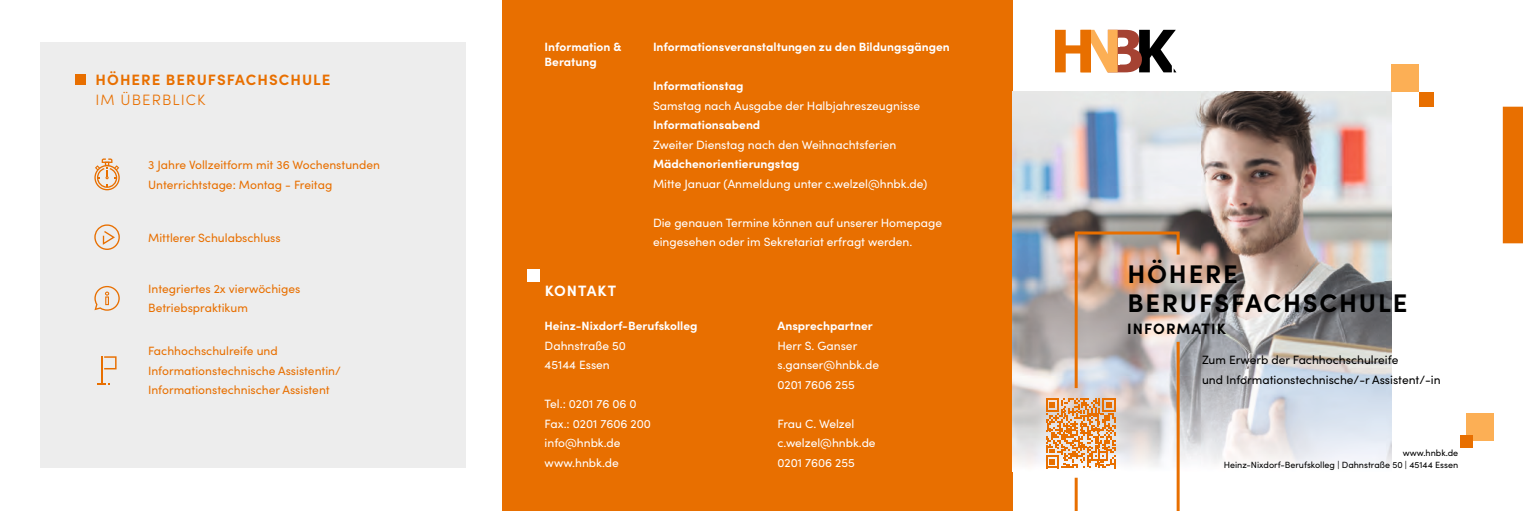
<style>
.page{position:relative;width:1523px;height:511px;background:#fff}
.page>*{position:absolute;margin:0;border:0;box-sizing:border-box;transform-origin:0 0}
.t1{font:700 25.5px/28.5px "Sofia Pro";letter-spacing:.07em;color:#000}
.t2{font:700 15px "Sofia Pro";letter-spacing:.07em;color:#e86f00}
.t3{font:300 15px "Sofia Pro";letter-spacing:.07em;color:#e86f00}
.t4{font:700 15px "Sofia Pro";letter-spacing:.07em;color:#000}
.t5{font:700 15px "Sofia Pro";letter-spacing:.07em;color:#fff}
.t6{font:12px/19.5px "Sofia Pro";color:#fff}
.t7{font:12px/19.5px "Sofia Pro";color:#e86f00}
.t8{font:700 12px/15px "Sofia Pro";color:#fff}
.t9{font:12px/19.5px "Sofia Pro";color:#000}
.t10{font:9px/12px "Sofia Pro";color:#000;text-align:right}
</style>
<div class="page">
<div style="left:40px;top:43px;width:425px;height:425px;background:#ededed"></div>
<div style="left:502px;top:0;width:510px;height:510px;background:#e86f00"></div>
<img style="left:1012px;top:92px;width:379px;height:374px">
<svg style="left:1055px;top:30px;width:121px;height:42px"></svg>
<div style="left:1466px;top:413px;width:27px;height:27px;background:#fcaf55"></div>
<div style="left:1459px;top:434px;width:13px;height:13px;background:#e86f00"></div>
<div style="left:1502px;top:107px;width:20px;height:136px;background:#e86f00"></div>
<div style="left:1391px;top:65px;width:27px;height:27px;background:#fcaf55"></div>
<div style="left:1418px;top:92px;width:15px;height:15px;background:#e86f00"></div>
<svg style="left:1045px;top:230px;width:136px;height:280px"></svg>
<div style="left:527px;top:269px;width:13px;height:13px;background:#fff"></div>
<div style="left:75px;top:74px;width:11px;height:11px;background:#e86f00"></div>
<svg style="left:94px;top:158px;width:26px;height:32px"></svg>
<svg style="left:94px;top:286px;width:26px;height:24px"></svg>
<hr style="left:101px;top:356px;width:2px;height:28px;background:#e86f00">
<svg style="left:104px;top:356px;width:13px;height:13px"></svg>
<svg style="left:94px;top:224px;width:26px;height:26px"></svg>
<p class="t2" style="left:96px;top:68px;width:236px">HÖHERE BERUFSFACHSCHULE</p>
<p class="t3" style="left:96px;top:89px;width:111px">IM ÜBERBLICK</p>
<p class="t7" style="left:148px;top:154px;width:233px">3 Jahre Vollzeitform mit 36 Wochenstunden<br>Unterrichtstage: Montag - Freitag</p>
<p class="t7" style="left:148px;top:227px;width:134px">Mittlerer Schulabschluss</p>
<p class="t7" style="left:148px;top:278px;width:154px">Integriertes 2x vierwöchiges<br>Betriebspraktikum</p>
<p class="t7" style="left:148px;top:340px;width:194px">Fachhochschulreife und<br>Informationstechnische Assistentin/<br>Informationstechnischer Assistent</p>
<p class="t8" style="left:544px;top:38px;width:78px">Information &amp;<br>Beratung</p>
<p class="t8" style="left:653px;top:38px;width:298px">Informationsveranstaltungen zu den Bildungsgängen</p>
<p class="t8" style="left:653px;top:77px;width:92px">Informationstag</p>
<p class="t6" style="left:653px;top:95px;width:268px">Samstag nach Ausgabe der Halbjahreszeugnisse</p>
<p class="t8" style="left:653px;top:116px;width:109px">Informationsabend</p>
<p class="t6" style="left:653px;top:134px;width:245px">Zweiter Dienstag nach den Weihnachtsferien</p>
<p class="t8" style="left:653px;top:155px;width:148px">Mädchenorientierungstag</p>
<p class="t6" style="left:653px;top:173px;width:276px">Mitte Januar (Anmeldung unter c.welzel@hnbk.de)</p>
<p class="t6" style="left:653px;top:212px;width:290px">Die genauen Termine können auf unserer Homepage eingesehen oder im Sekretariat erfragt werden.</p>
<p class="t5" style="left:544px;top:279px;width:73px">KONTAKT</p>
<p class="t8" style="left:544px;top:317px;width:154px">Heinz-Nixdorf-Berufskolleg</p>
<p class="t6" style="left:544px;top:335px;width:83px">Dahnstraße 50<br>45144 Essen</p>
<p class="t6" style="left:544px;top:393px;width:108px">Tel.: 0201 76 06 0<br>Fax.: 0201 7606 200 info@hnbk.de www.hnbk.de</p>
<p class="t8" style="left:777px;top:317px;width:97px">Ansprechpartner</p>
<p class="t6" style="left:777px;top:335px;width:103px">Herr S. Ganser s.ganser@hnbk.de<br>0201 7606 255</p>
<p class="t6" style="left:777px;top:413px;width:100px">Frau C. Welzel c.welzel@hnbk.de<br>0201 7606 255</p>
<h1 class="t1" style="left:1127px;top:258px;width:281px">HÖHERE<br>BERUFSFACHSCHULE</h1>
<p class="t4" style="left:1127px;top:317px;width:100px">INFORMATIK</p>
<p class="t9" style="left:1201px;top:349px;width:240px">Zum Erwerb der Fachhochschulreife<br>und Informationstechnische/-r Assistent/-in</p>
<p class="t10" style="left:1223px;top:446px;width:236px">www.hnbk.de<br>Heinz-Nixdorf-Berufskolleg | Dahnstraße 50 | 45144 Essen</p>
</div>
